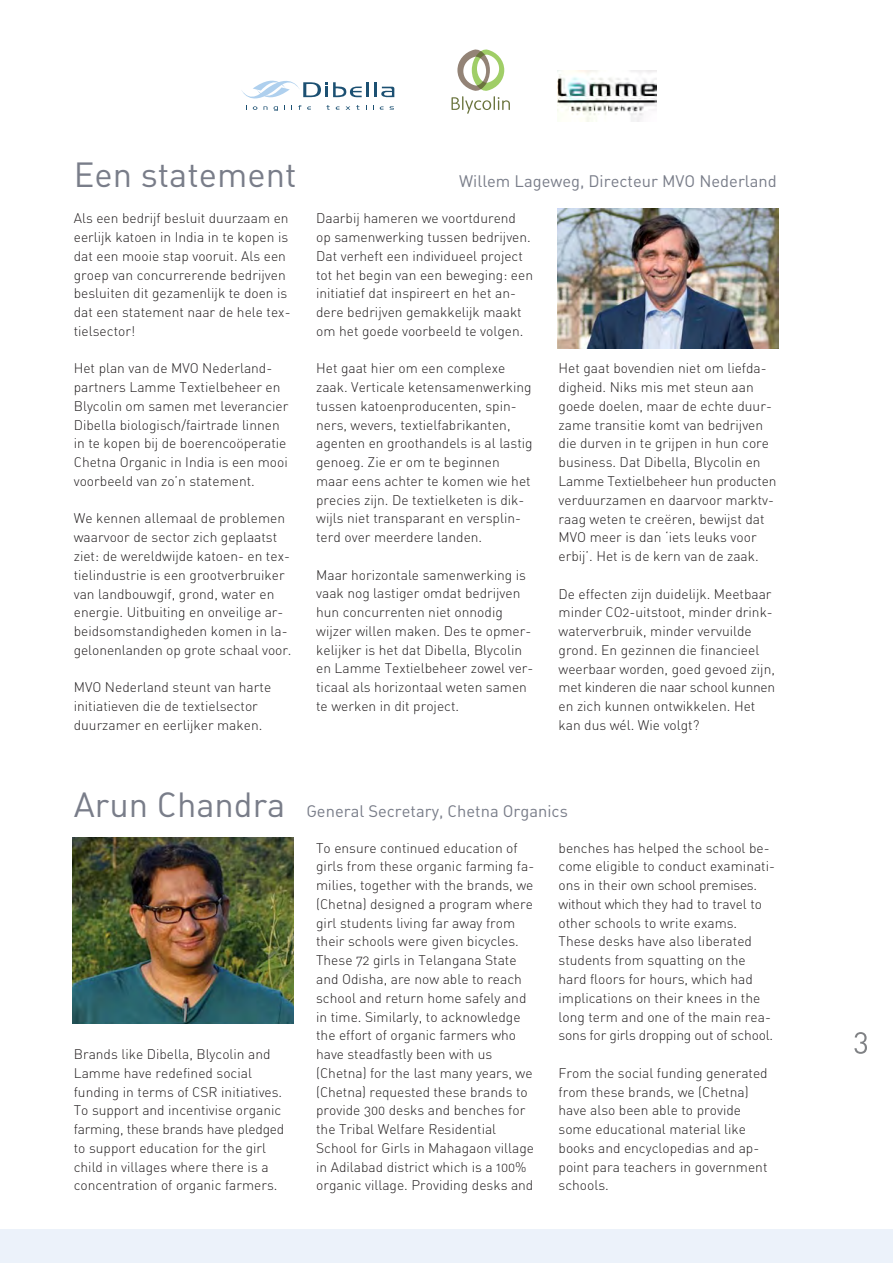
<style>
.page{position:relative;width:893px;height:1263px;background:#fff}
.page>*{position:absolute;margin:0;border:0;box-sizing:border-box;transform-origin:0 0}
.t1{font:34.5px "DIN Regular Alternate";color:#797d89}
.t2{font:16.5px "DIN Regular Alternate";color:#797d89}
.t3{font:13.8px/18.8px "DIN Light Alternate";color:#231f20}
.s1{font-size:34.5px}
</style>
<div class="page">
<svg style="left:854px;top:1032px;width:13px;height:22px"></svg>
<img style="left:72px;top:838px;width:221px;height:185px">
<img style="left:557px;top:208px;width:221px;height:141px">
<svg style="left:380px;top:106px;width:4px;height:4px"></svg>
<hr style="left:366px;top:82px;width:3px;height:15px;background:#1c5072">
<hr style="left:374px;top:82px;width:3px;height:15px;background:#1c5072">
<svg style="left:381px;top:87px;width:13px;height:10px"></svg>
<svg style="left:390px;top:106px;width:4px;height:4px"></svg>
<svg style="left:241px;top:81px;width:126px;height:30px"></svg>
<img style="left:558px;top:70px;width:98px;height:51px">
<svg style="left:451px;top:49px;width:59px;height:65px"></svg>
<div style="left:0;top:1229px;width:893px;height:34px;background:#ecf2fa"></div>
<h1 class="t1" style="left:74px;top:153px;width:224px">Een statement</h1>
<p class="t3" style="left:74px;top:209px;width:218px">Als een bedrijf besluit duurzaam en eerlijk katoen in India in te kopen is dat een mooie stap vooruit. Als een groep van concurrerende bedrijven besluiten dit gezamenlijk te doen is dat een statement naar de hele tex&shy;tielsector!</p>
<p class="t3" style="left:74px;top:359px;width:216px">Het plan van de MVO Nederland&shy;partners Lamme Textielbeheer en Blycolin om samen met leverancier Dibella biologisch/fairtrade linnen in te kopen bij de boerencoöperatie Chetna Organic in India is een mooi voorbeeld van zo’n statement.</p>
<p class="t3" style="left:74px;top:509px;width:219px">We kennen allemaal de problemen waarvoor de sector zich geplaatst ziet: de wereldwijde katoen- en tex&shy;tielindustrie is een grootverbruiker van landbouwgif, grond, water en energie. Uitbuiting en onveilige ar&shy;beidsomstandigheden komen in la&shy;gelonenlanden op grote schaal voor.</p>
<p class="t3" style="left:74px;top:678px;width:199px">MVO Nederland steunt van harte initiatieven die de textielsector duurzamer en eerlijker maken.</p>
<p class="t2" style="left:459px;top:171px;width:319px">Willem Lageweg, Directeur MVO Nederland</p>
<p class="t3" style="left:316px;top:209px;width:218px">Daarbij hameren we voortdurend op samenwerking tussen bedrijven.<br>Dat verheft een individueel project tot het begin van een beweging: een initiatief dat inspireert en het an&shy;dere bedrijven gemakkelijk maakt om het goede voorbeeld te volgen.</p>
<p class="t3" style="left:316px;top:359px;width:218px">Het gaat hier om een complexe zaak. Verticale ketensamenwerking tussen katoenproducenten, spin&shy;ners, wevers, textielfabrikanten, agenten en groothandels is al lastig genoeg. Zie er om te beginnen maar eens achter te komen wie het precies zijn. De textielketen is dik&shy;wijls niet transparant en versplin&shy;terd over meerdere landen.</p>
<p class="t3" style="left:316px;top:565px;width:219px">Maar horizontale samenwerking is vaak nog lastiger omdat bedrijven hun concurrenten niet onnodig wijzer willen maken. Des te opmer&shy;kelijker is het dat Dibella, Blycolin en Lamme Textielbeheer zowel ver&shy;ticaal als horizontaal weten samen te werken in dit project.</p>
<p class="t3" style="left:559px;top:359px;width:219px">Het gaat bovendien niet om liefda&shy;digheid. Niks mis met steun aan goede doelen, maar de echte duur&shy;zame transitie komt van bedrijven die durven in te grijpen in hun core business. Dat Dibella, Blycolin en Lamme Textielbeheer hun producten verduurzamen en daarvoor marktv&shy;raag weten te creëren, bewijst dat MVO meer is dan ‘iets leuks voor erbij’. Het is de kern van de zaak.</p>
<p class="t3" style="left:559px;top:584px;width:218px">De effecten zijn duidelijk. Meetbaar minder CO2-uitstoot, minder drink&shy;waterverbruik, minder vervuilde grond. En gezinnen die financieel weerbaar worden, goed gevoed zijn, met kinderen die naar school kunnen en zich kunnen ontwikkelen. Het kan dus wél. Wie volgt?</p>
<p class="t2" style="left:74px;top:800px;width:496px"><span class="s1">Arun Chandra</span> General Secretary, Chetna Organics</p>
<p class="t3" style="left:74px;top:1044px;width:212px">Brands like Dibella, Blycolin and Lamme have redefined social funding in terms of CSR initiatives.<br>To support and incentivise organic farming, these brands have pledged to support education for the girl child in villages where there is a concentration of organic farmers.</p>
<p class="t3" style="left:316px;top:838px;width:220px">To ensure continued education of girls from these organic farming fa&shy;milies, together with the brands, we (Chetna) designed a program where girl students living far away from their schools were given bicycles.<br>These 72 girls in Telangana State and Odisha, are now able to reach school and return home safely and in time. Similarly, to acknowledge the effort of organic farmers who have steadfastly been with us (Chetna) for the last many years, we (Chetna) requested these brands to provide 300 desks and benches for the Tribal Welfare Residential School for Girls in Mahagaon village in Adilabad district which is a 100% organic village. Providing desks and</p>
<p class="t3" style="left:559px;top:838px;width:218px">benches has helped the school be&shy;come eligible to conduct examinati&shy;ons in their own school premises. without which they had to travel to other schools to write exams.<br>These desks have also liberated students from squatting on the hard floors for hours, which had implications on their knees in the long term and one of the main rea&shy;sons for girls dropping out of school.</p>
<p class="t3" style="left:559px;top:1063px;width:211px">From the social funding generated from these brands, we (Chetna) have also been able to provide some educational material like books and encyclopedias and ap&shy;point para teachers in government schools.</p>
</div>
